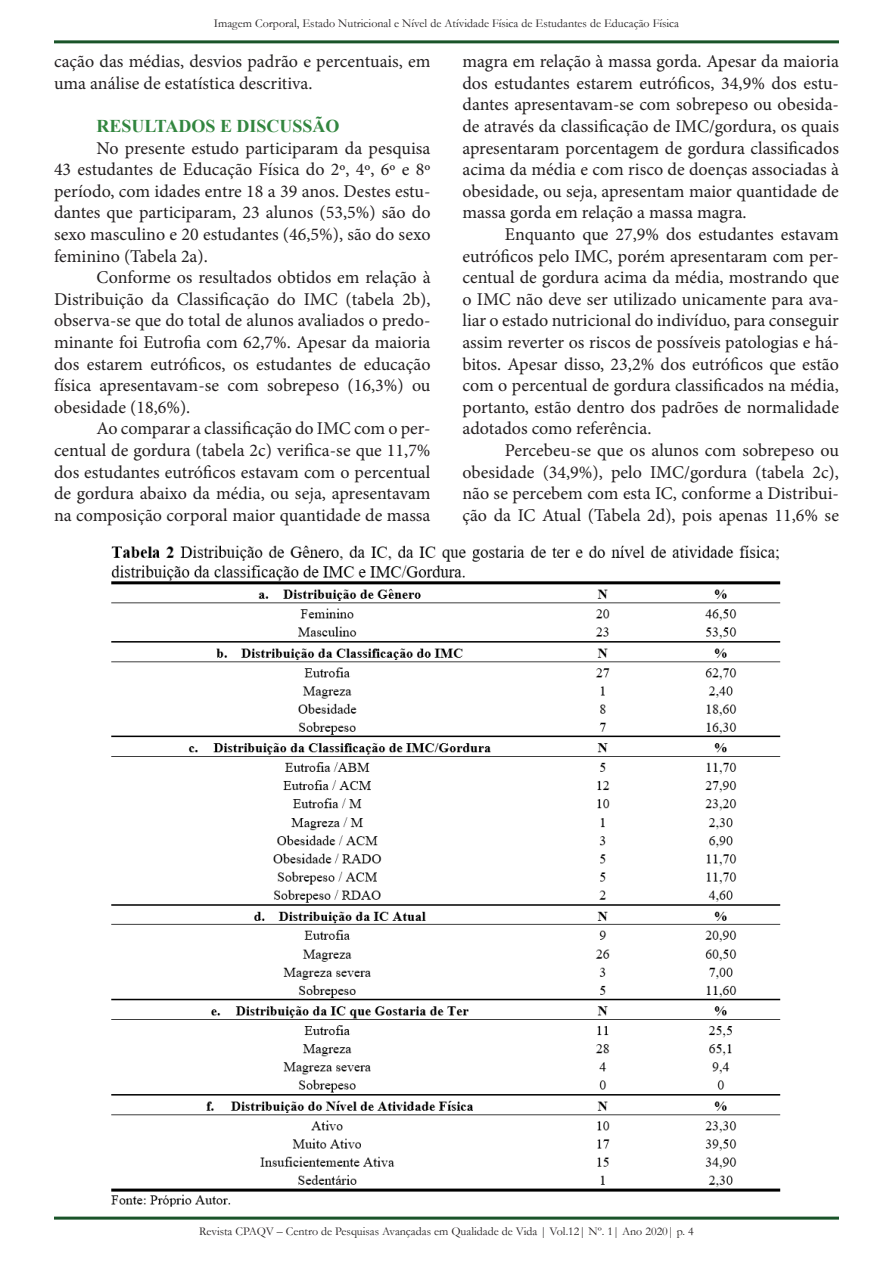
<style>
.page{position:relative;width:893px;height:1263px;background:#fff}
.page>*{position:absolute;margin:0;border:0;box-sizing:border-box;transform-origin:0 0}
.t1{font:18px/21.6px "Minion Pro";color:#231f20;text-align:justify}
.t2{font:700 18px "Times New Roman";color:#32863f}
.t3{font:12px "Garamond";color:#231f20}
</style>
<div class="page">
<hr style="left:54px;top:40px;width:785px;height:3px;background:#195429">
<hr style="left:54px;top:1216px;width:785px;height:3px;background:#195429">
<img style="left:111px;top:545px;width:670px;height:662px">
<p class="t3" style="left:214px;top:15px;width:467px">Imagem Corporal, Estado Nutricional e Nível de Atívidade Física de Estudantes de Educação Física</p>
<p class="t1" style="left:54px;top:51px;width:378px">cação das médias, desvios padrão e percentuais, em uma análise de estatística descritiva.</p>
<p class="t2" style="left:97px;top:113px;width:245px">RESULTADOS E DISCUSSÃO</p>
<p class="t1" style="left:54px;top:137px;width:378px;text-indent:43px">No presente estudo participaram da pesquisa 43 estudantes de Educação Física do 2º, 4º, 6º e 8º período, com idades entre 18 a 39 anos. Destes estu&shy;dantes que participaram, 23 alunos (53,5%) são do sexo masculino e 20 estudantes (46,5%), são do sexo feminino (Tabela 2a).</p>
<p class="t1" style="left:54px;top:267px;width:378px;text-indent:43px">Conforme os resultados obtidos em relação à Distribuição da Classificação do IMC (tabela 2b), observa-se que do total de alunos avaliados o predo&shy;minante foi Eutrofia com 62,7%. Apesar da maioria dos estarem eutróficos, os estudantes de educação física apresentavam-se com sobrepeso (16,3%) ou obesidade (18,6%).</p>
<p class="t1" style="left:54px;top:418px;width:378px;text-indent:43px">Ao comparar a classificação do IMC com o per&shy;centual de gordura (tabela 2c) verifica-se que 11,7% dos estudantes eutróficos estavam com o percentual de gordura abaixo da média, ou seja, apresentavam na composição corporal maior quantidade de massa</p>
<p class="t1" style="left:462px;top:51px;width:378px">magra em relação à massa gorda. Apesar da maioria dos estudantes estarem eutróficos, 34,9% dos estu&shy;dantes apresentavam-se com sobrepeso ou obesida&shy;de através da classificação de IMC/gordura, os quais apresentaram porcentagem de gordura classificados acima da média e com risco de doenças associadas à obesidade, ou seja, apresentam maior quantidade de massa gorda em relação a massa magra.</p>
<p class="t1" style="left:462px;top:223px;width:378px;text-indent:43px">Enquanto que 27,9% dos estudantes estavam eutróficos pelo IMC, porém apresentaram com per&shy;centual de gordura acima da média, mostrando que o IMC não deve ser utilizado unicamente para ava&shy;liar o estado nutricional do indivíduo, para conseguir assim reverter os riscos de possíveis patologias e há&shy;bitos. Apesar disso, 23,2% dos eutróficos que estão com o percentual de gordura classificados na média, portanto, estão dentro dos padrões de normalidade adotados como referência.</p>
<p class="t1" style="left:462px;top:439px;width:378px;text-indent:43px">Percebeu-se que os alunos com sobrepeso ou obesidade (34,9%), pelo IMC/gordura (tabela 2c), não se percebem com esta IC, conforme a Distribui&shy;ção da IC Atual (Tabela 2d), pois apenas 11,6% se</p>
<p class="t3" style="left:199px;top:1223px;width:496px">Revista CPAQV – Centro de Pesquisas Avançadas em Qualidade de Vida | Vol.12| Nº. 1| Ano 2020| p. 4</p>
</div>
